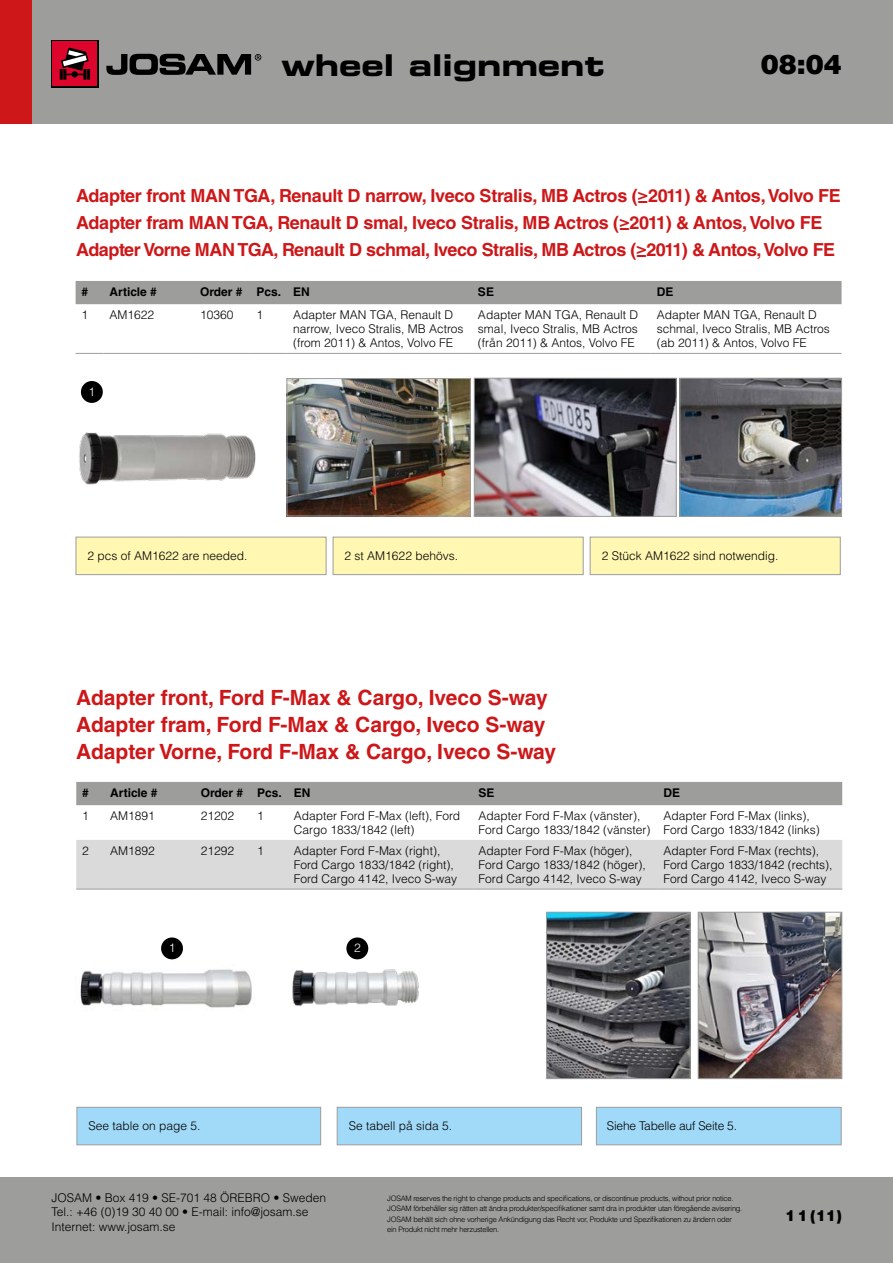
<style>
.page{position:relative;width:893px;height:1263px;background:#fff}
.page>*{position:absolute;margin:0;border:0;box-sizing:border-box;transform-origin:0 0}
.t1{font:30px "Eurostile LT Std Bold Ex 2";color:#000}
.t2{font:900 27px "Helvetica LT Std";color:#000}
.t3{font:700 21px "Helvetica LT Std";color:#cd1719}
.t4{font:700 18px "Helvetica LT Std";letter-spacing:-.025em;color:#cd1719}
.t5{font:900 15px "Helvetica LT Std";color:#000}
.Tabellcell_Helvetica{font:300 12px/14.1px "Helvetica LT Std";color:#000}
.Productsheet_BodyTex{font:300 12px "Helvetica LT Std";color:#000}
.bröd2{font:700 12px "Helvetica LT Std";color:#000}
.t6{font:300 12px "Helvetica LT Std";color:#fff}
.t7{font:300 7.5px/10.5px "Helvetica LT Std";letter-spacing:-.03em;color:#000}
</style>
<div class="page">
<div style="left:0;top:0;width:893px;height:123px;background:#9d9d9c"></div>
<div style="left:0;top:0;width:32px;height:123px;background:#cd1719"></div>
<div style="left:0;top:1178px;width:893px;height:85px;background:#9d9d9c"></div>
<div style="left:51px;top:40px;width:48px;height:48px;background:linear-gradient(to right,#000,#000)"></div>
<div style="left:53px;top:42px;width:44px;height:44px;background:#dd052b"></div>
<svg style="left:60px;top:48px;width:30px;height:32px"></svg>
<svg style="left:106px;top:54px;width:155px;height:21px"></svg>
<div style="left:76px;top:281px;width:766px;height:23px;background:#9d9d9c"></div>
<svg style="left:76px;top:353px;width:28px;height:1px"></svg>
<hr style="left:104px;top:353px;width:90px;height:1px;background:#9d9d9c">
<hr style="left:194px;top:353px;width:56px;height:1px;background:#9d9d9c">
<hr style="left:250px;top:353px;width:37px;height:1px;background:#9d9d9c">
<hr style="left:287px;top:353px;width:185px;height:1px;background:#9d9d9c">
<hr style="left:472px;top:353px;width:179px;height:1px;background:#9d9d9c">
<hr style="left:651px;top:353px;width:191px;height:1px;background:#9d9d9c">
<div style="left:81px;top:381px;width:22px;height:22px;background:#000;border-radius:50%"></div>
<img style="left:289px;top:380px;width:180px;height:134px">
<div style="left:287px;top:378px;width:184px;height:138px;border:1px solid #9d9d9c"></div>
<div style="left:76px;top:537px;width:250px;height:38px;background:#fff7b2;border:1px solid #9d9d9c"></div>
<div style="left:333px;top:537px;width:251px;height:38px;background:#fff7b2;border:1px solid #9d9d9c"></div>
<div style="left:590px;top:537px;width:251px;height:38px;background:#fff7b2;border:1px solid #9d9d9c"></div>
<img style="left:476px;top:380px;width:199px;height:135px">
<div style="left:474px;top:378px;width:203px;height:139px;border:1px solid #9d9d9c"></div>
<img style="left:79px;top:432px;width:177px;height:53px">
<img style="left:681px;top:380px;width:159px;height:135px">
<div style="left:679px;top:378px;width:163px;height:139px;border:1px solid #9d9d9c"></div>
<div style="left:76px;top:782px;width:766px;height:23px;background:#9d9d9c"></div>
<div style="left:76px;top:840px;width:766px;height:50px;background:#dadada"></div>
<hr style="left:104px;top:889px;width:91px;height:1px;background:#9d9d9c">
<hr style="left:195px;top:889px;width:56px;height:1px;background:#9d9d9c">
<hr style="left:251px;top:889px;width:37px;height:1px;background:#9d9d9c">
<hr style="left:288px;top:889px;width:185px;height:1px;background:#9d9d9c">
<hr style="left:473px;top:889px;width:184px;height:1px;background:#9d9d9c">
<hr style="left:657px;top:889px;width:185px;height:1px;background:#9d9d9c">
<img style="left:548px;top:914px;width:141px;height:163px">
<div style="left:546px;top:912px;width:145px;height:167px;border:1px solid #9d9d9c"></div>
<img style="left:292px;top:946px;width:127px;height:60px">
<div style="left:346px;top:937px;width:22px;height:22px;background:#000;border-radius:50%"></div>
<img style="left:80px;top:956px;width:172px;height:52px">
<div style="left:161px;top:937px;width:22px;height:22px;background:#000;border-radius:50%"></div>
<img style="left:700px;top:914px;width:140px;height:163px">
<div style="left:698px;top:912px;width:144px;height:167px;border:1px solid #9d9d9c"></div>
<div style="left:77px;top:1107px;width:244px;height:38px;background:#a1daf8;border:1px solid #9d9d9c"></div>
<div style="left:337px;top:1107px;width:245px;height:38px;background:#a1daf8;border:1px solid #9d9d9c"></div>
<div style="left:596px;top:1107px;width:246px;height:38px;background:#a1daf8;border:1px solid #9d9d9c"></div>
<h1 class="t1" style="left:281px;top:44px;width:325px">wheel alignment</h1>
<h2 class="t2" style="left:761px;top:47px;width:83px">08:04</h2>
<p class="t4" style="left:76px;top:184px;width:766px">Adapter front MAN TGA, Renault D narrow, Iveco Stralis, MB Actros (≥2011) &amp; Antos, Volvo FE</p>
<p class="t4" style="left:76px;top:211px;width:748px">Adapter fram MAN TGA, Renault D smal, Iveco Stralis, MB Actros (≥2011) &amp; Antos, Volvo FE</p>
<p class="t4" style="left:76px;top:238px;width:761px">Adapter Vorne MAN TGA, Renault D schmal, Iveco Stralis, MB Actros (≥2011) &amp; Antos, Volvo FE</p>
<p class="bröd2" style="left:82px;top:284px;width:8px">#</p>
<p class="bröd2" style="left:110px;top:284px;width:49px">Article #</p>
<p class="bröd2" style="left:200px;top:284px;width:44px">Order #</p>
<p class="bröd2" style="left:256px;top:284px;width:26px">Pcs.</p>
<p class="bröd2" style="left:293px;top:284px;width:18px">EN</p>
<p class="bröd2" style="left:478px;top:284px;width:18px">SE</p>
<p class="bröd2" style="left:657px;top:284px;width:18px">DE</p>
<p class="Tabellcell_Helvetica" style="left:82px;top:307px;width:8px">1</p>
<p class="Tabellcell_Helvetica" style="left:110px;top:307px;width:46px">AM1622</p>
<p class="Tabellcell_Helvetica" style="left:200px;top:307px;width:35px">10360</p>
<p class="Tabellcell_Helvetica" style="left:256px;top:307px;width:8px">1</p>
<p class="Tabellcell_Helvetica" style="left:293px;top:307px;width:172px">Adapter MAN TGA, Renault D narrow, Iveco Stralis, MB Actros (from 2011) &amp; Antos, Volvo FE</p>
<p class="Tabellcell_Helvetica" style="left:478px;top:307px;width:162px;text-align:justify">Adapter MAN TGA, Renault D smal, Iveco Stralis, MB Actros (från 2011) &amp; Antos, Volvo FE</p>
<p class="Tabellcell_Helvetica" style="left:657px;top:307px;width:175px">Adapter MAN TGA, Renault D schmal, Iveco Stralis, MB Actros (ab 2011) &amp; Antos, Volvo FE</p>
<p class="t6" style="left:89px;top:384px;width:8px">1</p>
<p class="Productsheet_BodyTex" style="left:88px;top:548px;width:161px">2 pcs of AM1622 are needed.</p>
<p class="Productsheet_BodyTex" style="left:345px;top:548px;width:115px">2 st AM1622 behövs.</p>
<p class="Productsheet_BodyTex" style="left:602px;top:548px;width:178px">2 Stück AM1622 sind notwendig.</p>
<p class="t3" style="left:76px;top:684px;width:473px">Adapter front, Ford F-Max &amp; Cargo, Iveco S-way</p>
<p class="t3" style="left:76px;top:711px;width:471px">Adapter fram, Ford F-Max &amp; Cargo, Iveco S-way</p>
<p class="t3" style="left:76px;top:738px;width:481px">Adapter Vorne, Ford F-Max &amp; Cargo, Iveco S-way</p>
<p class="bröd2" style="left:82px;top:785px;width:8px">#</p>
<p class="bröd2" style="left:110px;top:785px;width:49px">Article #</p>
<p class="bröd2" style="left:201px;top:785px;width:44px">Order #</p>
<p class="bröd2" style="left:257px;top:785px;width:26px">Pcs.</p>
<p class="bröd2" style="left:294px;top:785px;width:18px">EN</p>
<p class="bröd2" style="left:479px;top:785px;width:18px">SE</p>
<p class="bröd2" style="left:663px;top:785px;width:18px">DE</p>
<p class="Tabellcell_Helvetica" style="left:82px;top:808px;width:8px">1</p>
<p class="Tabellcell_Helvetica" style="left:110px;top:808px;width:46px">AM1891</p>
<p class="Tabellcell_Helvetica" style="left:201px;top:808px;width:35px">21202</p>
<p class="Tabellcell_Helvetica" style="left:257px;top:808px;width:8px">1</p>
<p class="Tabellcell_Helvetica" style="left:294px;top:808px;width:168px">Adapter Ford F-Max (left), Ford<br>Cargo 1833/1842 (left)</p>
<p class="Tabellcell_Helvetica" style="left:479px;top:808px;width:173px">Adapter Ford F-Max (vänster),<br>Ford Cargo 1833/1842 (vänster)</p>
<p class="Tabellcell_Helvetica" style="left:663px;top:808px;width:158px">Adapter Ford F-Max (links),<br>Ford Cargo 1833/1842 (links)</p>
<p class="Tabellcell_Helvetica" style="left:82px;top:843px;width:8px">2</p>
<p class="Tabellcell_Helvetica" style="left:110px;top:843px;width:46px">AM1892</p>
<p class="Tabellcell_Helvetica" style="left:201px;top:843px;width:35px">21292</p>
<p class="Tabellcell_Helvetica" style="left:257px;top:843px;width:8px">1</p>
<p class="Tabellcell_Helvetica" style="left:294px;top:843px;width:165px">Adapter Ford F-Max (right),<br>Ford Cargo 1833/1842 (right),<br>Ford Cargo 4142, Iveco S-way</p>
<p class="Tabellcell_Helvetica" style="left:479px;top:843px;width:169px">Adapter Ford F-Max (höger),<br>Ford Cargo 1833/1842 (höger),<br>Ford Cargo 4142, Iveco S-way</p>
<p class="Tabellcell_Helvetica" style="left:663px;top:843px;width:170px">Adapter Ford F-Max (rechts),<br>Ford Cargo 1833/1842 (rechts),<br>Ford Cargo 4142, Iveco S-way</p>
<p class="t6" style="left:169px;top:940px;width:8px">1</p>
<p class="t6" style="left:354px;top:940px;width:8px">2</p>
<p class="Productsheet_BodyTex" style="left:88px;top:1118px;width:114px">See table on page 5.</p>
<p class="Productsheet_BodyTex" style="left:349px;top:1118px;width:105px">Se tabell på sida 5.</p>
<p class="Productsheet_BodyTex" style="left:607px;top:1118px;width:132px">Siehe Tabelle auf Seite 5.</p>
<p class="Tabellcell_Helvetica" style="left:51px;top:1190px;width:276px">JOSAM • Box 419 • SE-701 48 ÖREBRO • Sweden<br>Tel.: +46 (0)19 30 40 00 • E-mail: info@josam.se<br>Internet: www.josam.se</p>
<p class="t7" style="left:387px;top:1192px;width:357px">JOSAM reserves the right to change products and specifications, or discontinue products, without prior notice.<br>JOSAM förbehåller sig rätten att ändra produkter/specifikationer samt dra in produkter utan föregående avisering.<br>JOSAM behält sich ohne vorherige Ankündigung das Recht vor, Produkte und Spezifikationen zu ändern oder ein Produkt nicht mehr herzustellen.</p>
<p class="t5" style="left:785px;top:1205px;width:58px">1 1 (11)</p>
</div>
